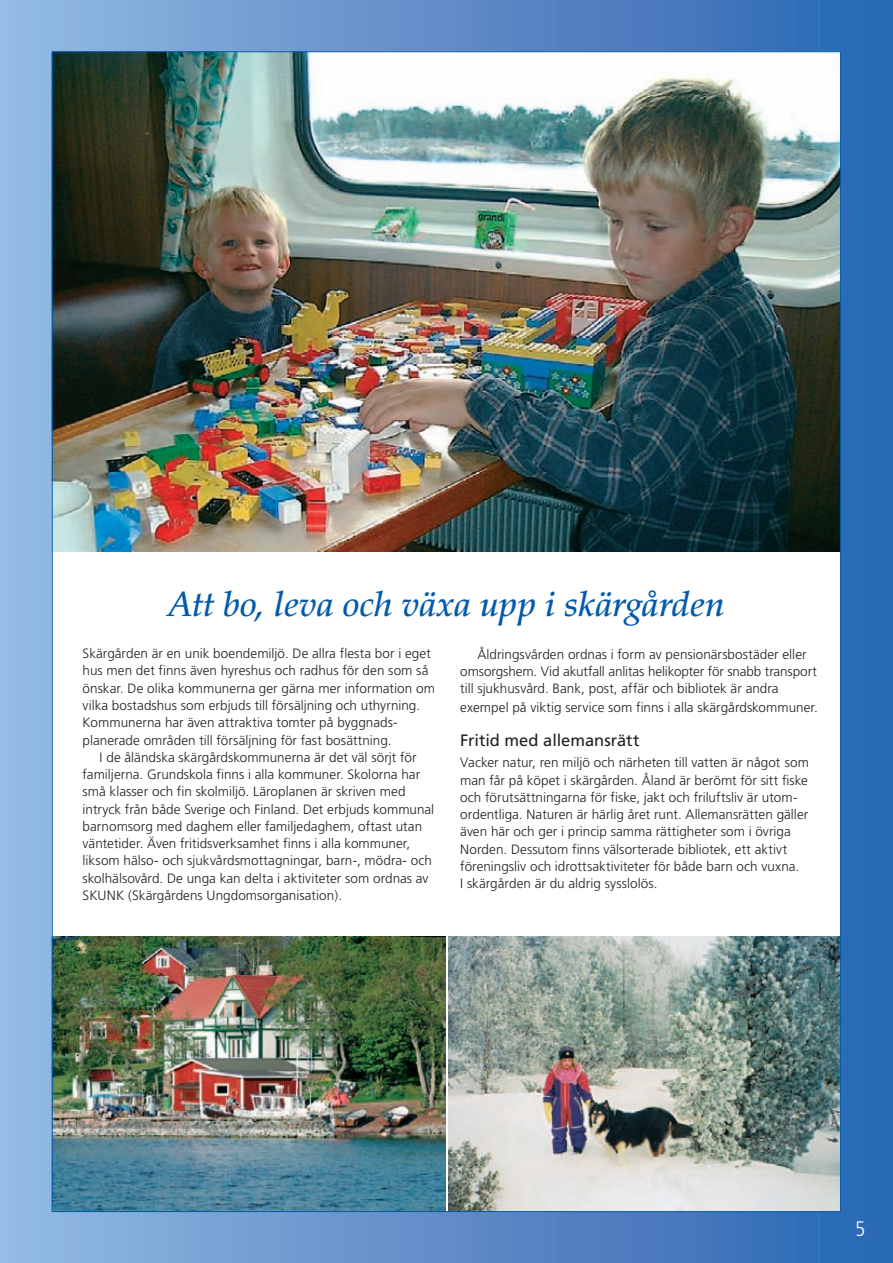
<style>
.page{position:relative;width:893px;height:1263px;background:#fff}
.page>*{position:absolute;margin:0;border:0;box-sizing:border-box;transform-origin:0 0}
.t1{font:italic 500 35.25px "Palatino";letter-spacing:-.01em;color:#015aaa}
.t2{font:300 condensed 21px "Frutiger";color:#fff}
.t3{font:16.5px "Frutiger";color:#231f20}
.t4{font:300 13.5px/17.2px "Frutiger";color:#231f20}
</style>
<div class="page">
<img style="left:0;top:0;width:893px;height:1263px">
<h1 class="t1" style="left:168px;top:583px;width:558px">Att bo, leva och växa upp i skärgården</h1>
<p class="t4" style="left:83px;top:645px;width:354px">Skärgården är en unik boendemiljö. De allra flesta bor i eget hus men det finns även hyreshus och radhus för den som så önskar. De olika kommunerna ger gärna mer information om vilka bostadshus som erbjuds till försäljning och uthyrning.<br>Kommunerna har även attraktiva tomter på byggnads&shy;planerade områden till försäljning för fast bosättning.</p>
<p class="t4" style="left:83px;top:748px;width:353px;text-indent:17px">I de åländska skärgårdskommunerna är det väl sörjt för familjerna. Grundskola finns i alla kommuner. Skolorna har små klasser och fin skolmiljö. Läroplanen är skriven med intryck från både Sverige och Finland. Det erbjuds kommunal barnomsorg med daghem eller familjedaghem, oftast utan väntetider. Även fritidsverksamhet finns i alla kommuner, liksom hälso- och sjukvårdsmottagningar, barn-, mödra- och skolhälsovård. De unga kan delta i aktiviteter som ordnas av SKUNK (Skärgårdens Ungdomsorganisation).</p>
<p class="t4" style="left:460px;top:645px;width:358px;text-indent:17px">Åldringsvården ordnas i form av pensionärsbostäder eller omsorgshem. Vid akutfall anlitas helikopter för snabb transport till sjukhusvård. Bank, post, affär och bibliotek är andra</p>
<p class="t4" style="left:460px;top:699px;width:359px">exempel på viktig service som finns i alla skärgårdskommuner.</p>
<p class="t3" style="left:460px;top:730px;width:181px">Fritid med allemansrätt</p>
<p class="t4" style="left:460px;top:754px;width:350px">Vacker natur, ren miljö och närheten till vatten är något som man får på köpet i skärgården. Åland är berömt för sitt fiske och förutsättningarna för fiske, jakt och friluftsliv är utom&shy;ordentliga. Naturen är härlig året runt. Allemansrätten gäller även här och ger i princip samma rättigheter som i övriga Norden. Dessutom finns välsorterade bibliotek, ett aktivt föreningsliv och idrottsaktiviteter för både barn och vuxna.<br>I skärgården är du aldrig sysslolös.</p>
<h2 class="t2" style="left:855px;top:1217px;width:12px">5</h2>
</div>
